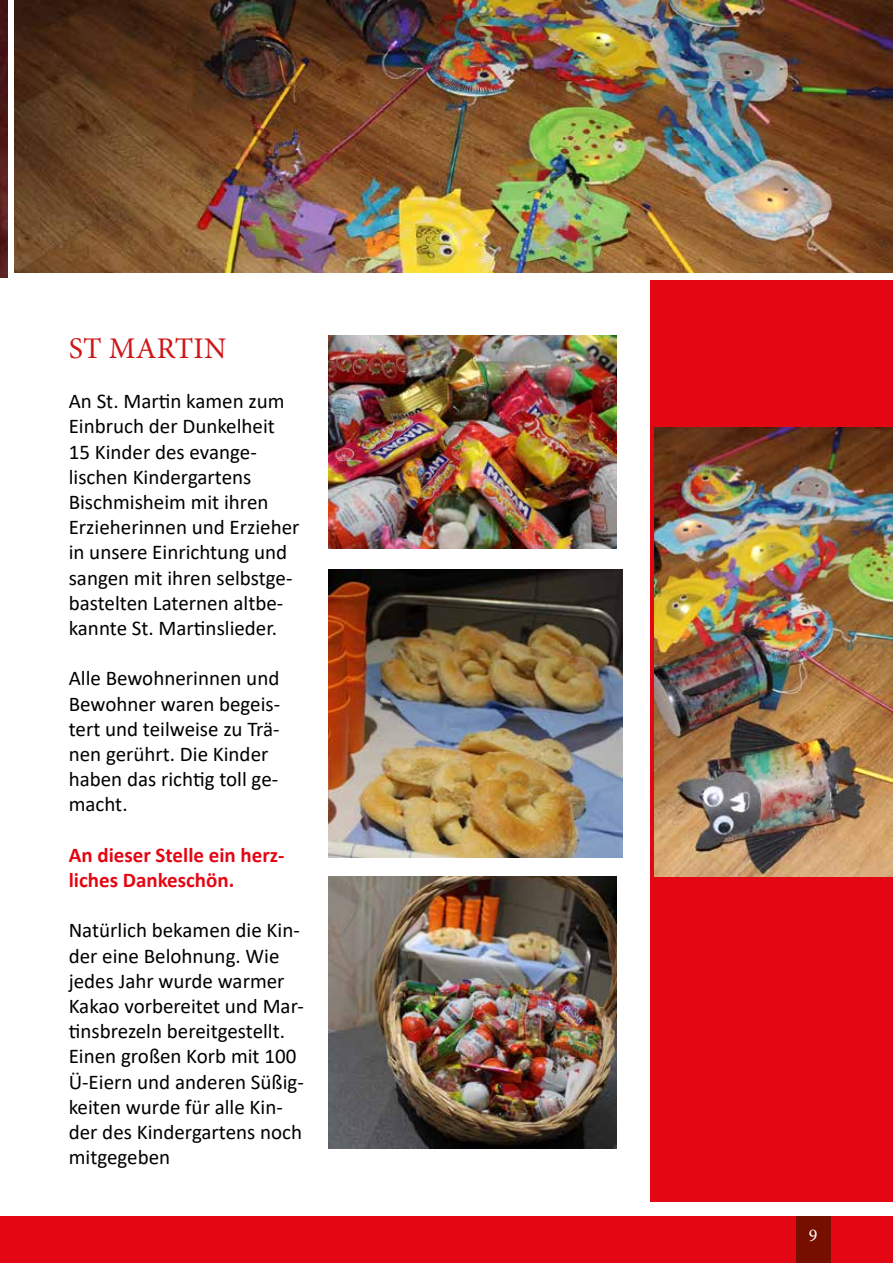
<style>
.page{position:relative;width:893px;height:1263px;background:#fff}
.page>*{position:absolute;margin:0;border:0;box-sizing:border-box;transform-origin:0 0}
.t1{font:30px "Minion Pro";letter-spacing:.01em;color:#cd1719}
.t2{font:21px/25.2px "Calibri";color:#000}
.t3{font:700 21px/25.2px "Calibri";color:#e30613}
.t4{font:18px "Minion Pro";color:#fff}
</style>
<div class="page">
<div style="left:0;top:1216px;width:893px;height:47px;background:#e30613"></div>
<hr style="left:0;top:0;width:1px;height:1263px;background:#f8f3e3">
<div style="left:796px;top:1216px;width:34px;height:47px;background:#760f00"></div>
<hr style="left:0;top:1216px;width:1px;height:47px;background:#760f00">
<img style="left:0;top:0;width:7px;height:278px">
<img style="left:15px;top:0;width:878px;height:272px">
<div style="left:651px;top:281px;width:242px;height:921px;background:#e30613"></div>
<img style="left:0;top:338px;width:1px;height:199px">
<img style="left:329px;top:336px;width:288px;height:213px">
<img style="left:329px;top:570px;width:293px;height:288px">
<img style="left:329px;top:876px;width:288px;height:272px">
<img style="left:655px;top:427px;width:238px;height:449px">
<h1 class="t1" style="left:69px;top:328px;width:159px">ST MARTIN</h1>
<p class="t2" style="left:69px;top:388px;width:232px">An St. Martin kamen zum<br>Einbruch der Dunkelheit<br>15 Kinder des evange&shy;lischen Kindergartens<br>Bischmisheim mit ihren<br>Erzieherinnen und Erzieher in unsere Einrichtung und sangen mit ihren selbstge&shy;bastelten Laternen altbe&shy;kannte St. Martinslieder.</p>
<p class="t2" style="left:69px;top:665px;width:213px">Alle Bewohnerinnen und<br>Bewohner waren begeis&shy;tert und teilweise zu Trä&shy;nen gerührt. Die Kinder haben das richtig toll ge&shy;macht.</p>
<p class="t3" style="left:69px;top:842px;width:217px">An dieser Stelle ein herz&shy;liches Dankeschön.</p>
<p class="t2" style="left:69px;top:917px;width:237px">Natürlich bekamen die Kin&shy;der eine Belohnung. Wie jedes Jahr wurde warmer<br>Kakao vorbereitet und Mar&shy;tinsbrezeln bereitgestellt.<br>Einen großen Korb mit 100<br>Ü-Eiern und anderen Süßig&shy;keiten wurde für alle Kin&shy;der des Kindergartens noch mitgegeben</p>
<p class="t4" style="left:809px;top:1223px;width:10px">9</p>
</div>
